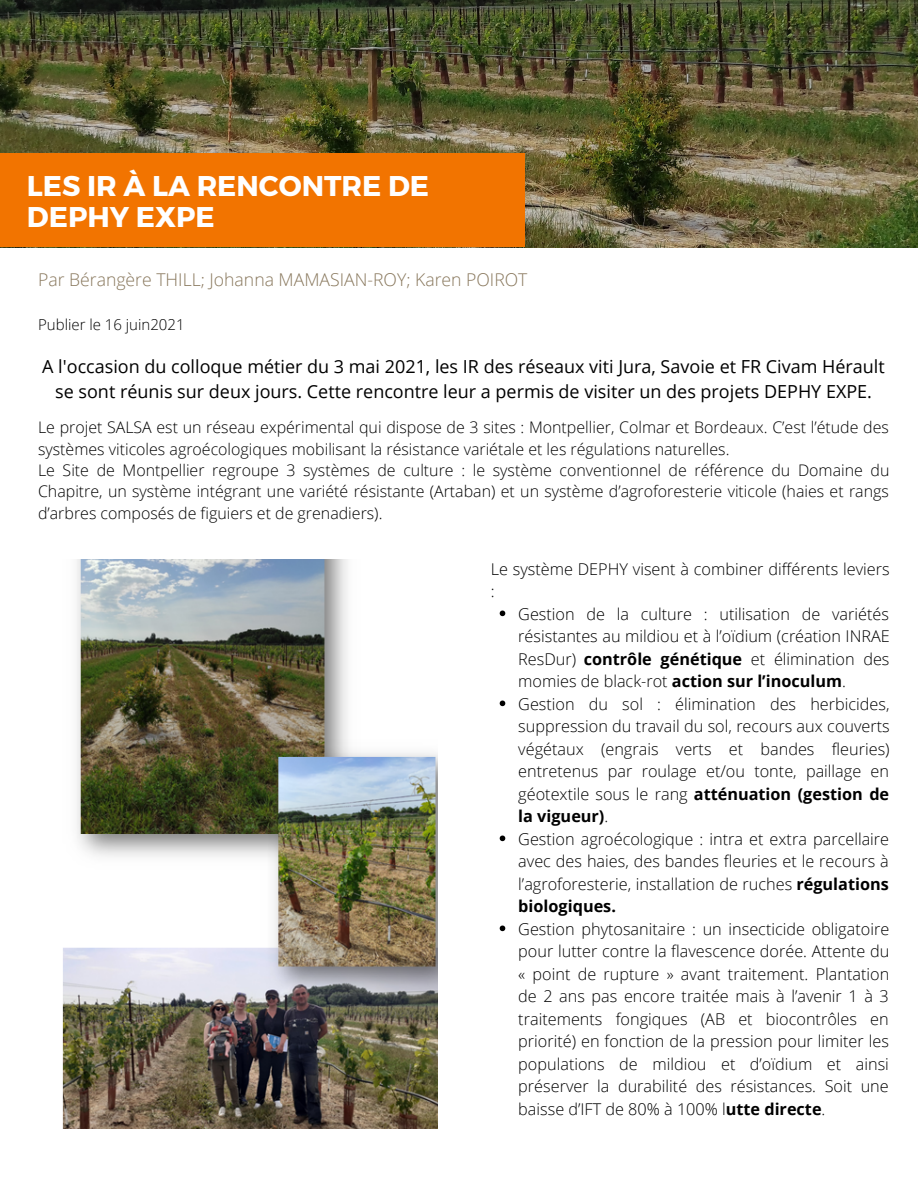
<style>
.page{position:relative;width:918px;height:1188px;background:#fff}
.page>*{position:absolute;margin:0;border:0;box-sizing:border-box;transform-origin:0 0}
.t1{font:700 28.5px/30.3px "Montserrat";color:#fff}
.t2{font:18px/24.8px "Open Sans";color:#000;text-align:center}
.t3{font:300 17.55px "Open Sans";color:#88775c}
.t4{font:300 16.2px/22.5px "Open Sans";color:#000;text-align:justify}
.t5{font:300 15.9px/21.3px "Open Sans";color:#000}
.t6{font:300 15px "Open Sans";color:#000}
.s1{font-weight:700}
</style>
<div class="page">
<img style="left:0;top:0;width:918px;height:247px">
<div style="left:0;top:153px;width:524px;height:94px;background:#f27400"></div>
<img style="left:62px;top:559px;width:375px;height:570px">
<svg style="left:500px;top:611px;width:5px;height:5px"></svg>
<svg style="left:500px;top:701px;width:5px;height:5px"></svg>
<svg style="left:500px;top:836px;width:5px;height:5px"></svg>
<svg style="left:500px;top:926px;width:5px;height:5px"></svg>
<p class="t1" style="left:27px;top:169px;width:404px">LES IR À LA RENCONTRE DE<br>DEPHY EXPE</p>
<p class="t3" style="left:38px;top:267px;width:491px">Par Bérangère THILL; Johanna MAMASIAN-ROY; Karen POIROT</p>
<p class="t6" style="left:38px;top:314px;width:148px">Publier le 16 juin2021</p>
<p class="t2" style="left:42px;top:354px;width:844px">A l'occasion du colloque métier du 3 mai 2021, les IR des réseaux viti Jura, Savoie et FR Civam Hérault se sont réunis sur deux jours. Cette rencontre leur a permis de visiter un des projets DEPHY EXPE.</p>
<p class="t5" style="left:38px;top:416px;width:852px">Le projet SALSA est un réseau expérimental qui dispose de 3 sites : Montpellier, Colmar et Bordeaux. C’est l’étude des systèmes viticoles agroécologiques mobilisant la résistance variétale et les régulations naturelles.</p>
<p class="t5" style="left:38px;top:459px;width:853px;text-align:justify">Le Site de Montpellier regroupe 3 systèmes de culture : le système conventionnel de référence du Domaine du Chapitre, un système intégrant une variété résistante (Artaban) et un système d’agroforesterie viticole (haies et rangs d’arbres composés de figuiers et de grenadiers).</p>
<p class="t4" style="left:491px;top:557px;width:400px">Le système DEPHY visent à combiner différents leviers :</p>
<p class="t4" style="left:518px;top:602px;width:373px">Gestion de la culture : utilisation de variétés résistantes au mildiou et à l’oïdium (création INRAE ResDur) <span class="s1">contrôle génétique</span> et élimination des momies de black-rot <span class="s1">action sur l’inoculum</span>.</p>
<p class="t4" style="left:518px;top:692px;width:373px">Gestion du sol : élimination des herbicides, suppression du travail du sol, recours aux couverts végétaux (engrais verts et bandes fleuries) entretenus par roulage et/ou tonte, paillage en géotextile sous le rang <span class="s1">atténuation (gestion de la vigueur)</span>.</p>
<p class="t4" style="left:518px;top:827px;width:372px">Gestion agroécologique : intra et extra parcellaire avec des haies, des bandes fleuries et le recours à l’agroforesterie, installation de ruches <span class="s1">régulations biologiques.</span></p>
<p class="t4" style="left:518px;top:917px;width:373px">Gestion phytosanitaire : un insecticide obligatoire pour lutter contre la flavescence dorée. Attente du « point de rupture » avant traitement. Plantation de 2 ans pas encore traitée mais à l’avenir 1 à 3 traitements fongiques (AB et biocontrôles en priorité) en fonction de la pression pour limiter les populations de mildiou et d’oïdium et ainsi préserver la durabilité des résistances. Soit une baisse d’IFT de 80% à 100% l<span class="s1">utte directe</span>.</p>
</div>
